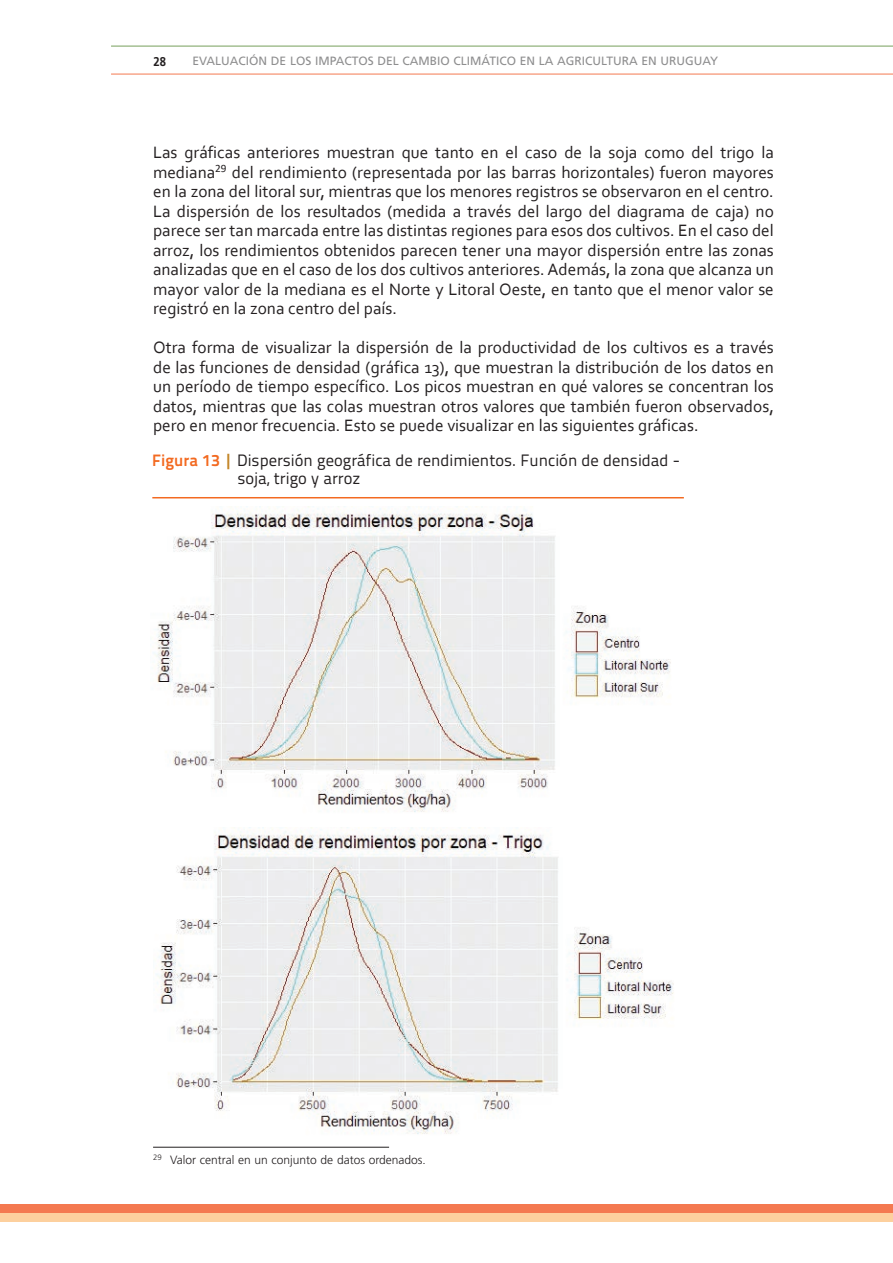
<style>
.page{position:relative;width:893px;height:1263px;background:#fff}
.page>*{position:absolute;margin:0;border:0;box-sizing:border-box;transform-origin:0 0}
.t1{font:17.25px/19.5px "Corbel";color:#231f20;text-align:justify}
.t2{font:16.5px/18px "Titillium Text 22 L";color:#231f20}
.t3{font:700 12.75px "Frutiger LT Std";color:#231f20;scale:.88 1}
.t4{font:12px "Frutiger LT Std";color:#8e8e8f}
.t5{font:300 12px "Frutiger LT Std";color:#231f20}
.s1{font-weight:700;color:#f36a21}
.s2{font-weight:700;color:#c4872b}
</style>
<div class="page">
<hr style="left:111px;top:74px;width:782px;height:1px;background:#f47950">
<hr style="left:111px;top:46px;width:782px;height:1px;background:#779f5c">
<div style="left:0;top:1204px;width:893px;height:9px;background:#f47950"></div>
<div style="left:0;top:1213px;width:893px;height:8px;background:#fdd09e"></div>
<hr style="left:152px;top:497px;width:532px;height:1px;background:#f36a21">
<img style="left:153px;top:506px;width:518px;height:306px">
<hr style="left:153px;top:1147px;width:236px;height:1px;background:#231f20">
<img style="left:156px;top:827px;width:518px;height:307px">
<p class="t3" style="left:153px;top:54px;width:16px">28</p>
<p class="t4" style="left:192px;top:54px;width:527px">EVALUACIÓN DE LOS IMPACTOS DE L CAMBIO CLIMÁTICO E N LA AGRICULTURA E N U RUGUAY</p>
<p class="t1" style="left:153px;top:142px;width:622px">Las gráficas anteriores muestran que tanto en el caso de la soja como del trigo la mediana<sup>29</sup> del rendimiento (representada por las barras horizontales) fueron mayores en la zona del litoral sur, mientras que los menores registros se observaron en el centro.<br>La dispersión de los resultados (medida a través del largo del diagrama de caja) no parece ser tan marcada entre las distintas regiones para esos dos cultivos. En el caso del arroz, los rendimientos obtenidos parecen tener una mayor dispersión entre las zonas analizadas que en el caso de los dos cultivos anteriores. Además, la zona que alcanza un mayor valor de la mediana es el Norte y Litoral Oeste, en tanto que el menor valor se registró en la zona centro del país.</p>
<p class="t1" style="left:153px;top:337px;width:622px">Otra forma de visualizar la dispersión de la productividad de los cultivos es a través de las funciones de densidad (gráfica 13), que muestran la distribución de los datos en un período de tiempo específico. Los picos muestran en qué valores se concentran los datos, mientras que las colas muestran otros valores que también fueron observados, pero en menor frecuencia. Esto se puede visualizar en las siguientes gráficas.</p>
<p class="t2" style="left:237px;top:450px;width:444px;text-indent:-85px"><span class="s1">Figura 13</span> <span class="s2">|</span> Dispersión geográfica de rendimientos. Función de densidad - soja, trigo y arroz</p>
<p class="t5" style="left:153px;top:1153px;width:274px"><sup>29</sup> Valor central en un conjunto de datos ordenados.</p>
</div>
